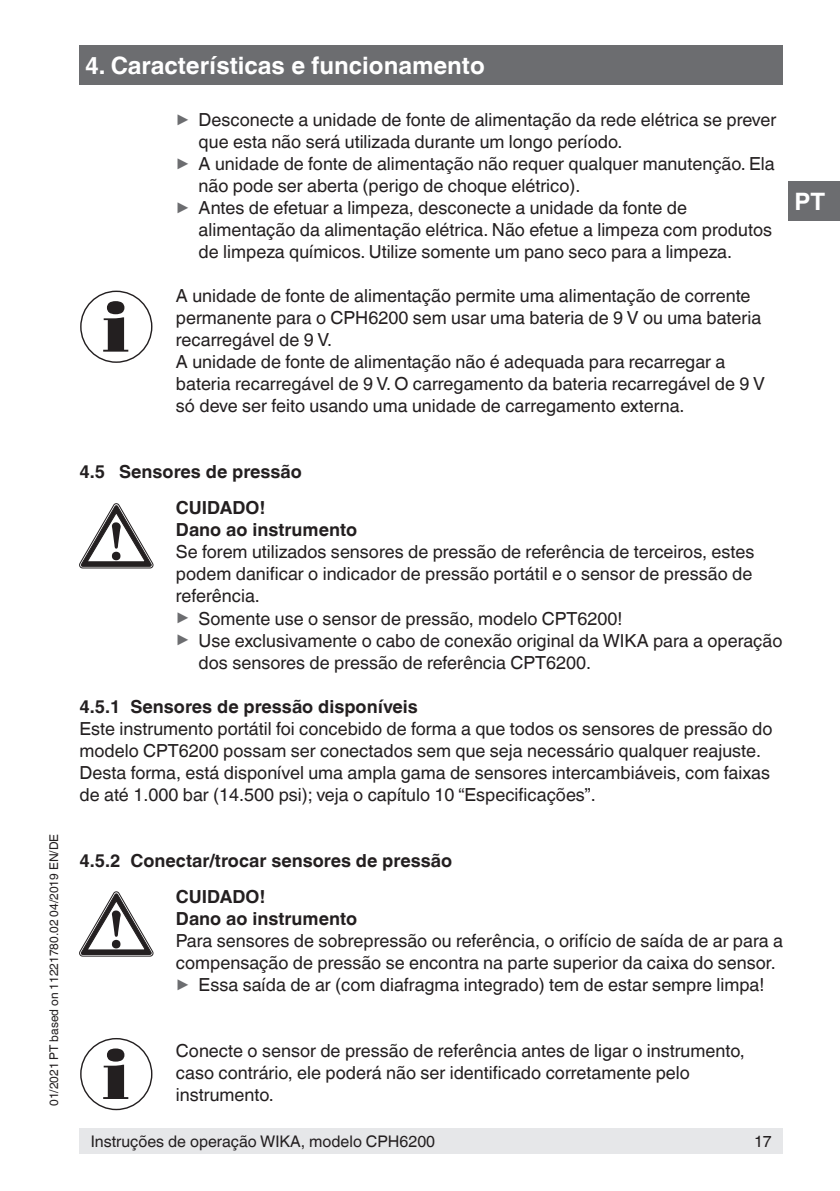
<style>
.page{position:relative;width:840px;height:1191px;background:#fff}
.page>*{position:absolute;margin:0;border:0;box-sizing:border-box;transform-origin:0 0}
.t1{font:700 24px "Helvetica World";color:#fff}
.t2{font:18px/22px "Helvetica World";color:#231f20}
.t3{font:700 18px/36px "Helvetica World";color:#231f20}
.t4{font:16px "Helvetica World";color:#231f20}
.t5{font:12px "Helvetica World";color:#231f20}
.s1{font-size:17.8px;color:#6c6d70}
</style>
<div class="page">
<div style="left:79px;top:1128px;width:703px;height:26px;background:#e6e7e9"></div>
<div style="left:79px;top:45px;width:703px;height:40px;background:#6c6d70"></div>
<div style="left:788px;top:181px;width:51px;height:40px;background:#6c6d70"></div>
<svg style="left:103px;top:301px;width:25px;height:51px"></svg>
<div style="left:80px;top:291px;width:72px;height:72px;border:1px solid #231f20;border-radius:50%"></div>
<svg style="left:79px;top:503px;width:74px;height:65px"></svg>
<svg style="left:79px;top:891px;width:74px;height:65px"></svg>
<svg style="left:103px;top:1048px;width:25px;height:51px"></svg>
<div style="left:80px;top:1038px;width:72px;height:72px;border:1px solid #231f20;border-radius:50%"></div>
<p class="t5" style="left:47px;top:1106px;width:273px;rotate:-90deg">01/2021 PT based on 11221780.02 04/2019 EN/DE</p>
<h1 class="t1" style="left:85px;top:51px;width:401px">4. Características e funcionamento</h1>
<p class="t2" style="left:176px;top:109px;width:601px"><span class="s1">▶</span> Desconecte a unidade de fonte de alimentação da rede elétrica se prever</p>
<p class="t2" style="left:198px;top:131px;width:425px">que esta não será utilizada durante um longo período.</p>
<p class="t2" style="left:176px;top:153px;width:600px"><span class="s1">▶</span> A unidade de fonte de alimentação não requer qualquer manutenção. Ela</p>
<p class="t2" style="left:198px;top:175px;width:383px">não pode ser aberta (perigo de choque elétrico).</p>
<p class="t2" style="left:176px;top:197px;width:512px"><span class="s1">▶</span> Antes de efetuar a limpeza, desconecte a unidade da fonte de</p>
<p class="t2" style="left:198px;top:219px;width:574px">alimentação da alimentação elétrica. Não efetue a limpeza com produtos</p>
<p class="t2" style="left:198px;top:241px;width:534px">de limpeza químicos. Utilize somente um pano seco para a limpeza.</p>
<p class="t2" style="left:176px;top:285px;width:590px">A unidade de fonte de alimentação permite uma alimentação de corrente permanente para o CPH6200 sem usar uma bateria de 9 V ou uma bateria recarregável de 9 V.<br>A unidade de fonte de alimentação não é adequada para recarregar a bateria recarregável de 9 V. O carregamento da bateria recarregável de 9 V só deve ser feito usando uma unidade de carregamento externa.</p>
<h1 class="t1" style="left:794px;top:188px;width:32px">PT</h1>
<p class="t3" style="left:176px;top:454px;width:127px;text-indent:-96px">4.5 Sensores de pressão<br>CUIDADO!</p>
<p class="t3" style="left:176px;top:512px;width:183px">Dano ao instrumento</p>
<p class="t2" style="left:176px;top:541px;width:579px">Se forem utilizados sensores de pressão de referência de terceiros, estes</p>
<p class="t2" style="left:176px;top:563px;width:577px">podem danificar o indicador de pressão portátil e o sensor de pressão de</p>
<p class="t2" style="left:176px;top:585px;width:85px">referência.</p>
<p class="t2" style="left:176px;top:607px;width:448px"><span class="s1">▶</span> Somente use o sensor de pressão, modelo CPT6200!</p>
<p class="t2" style="left:176px;top:629px;width:607px"><span class="s1">▶</span> Use exclusivamente o cabo de conexão original da WIKA para a operação</p>
<p class="t2" style="left:198px;top:651px;width:394px">dos sensores de pressão de referência CPT6200.</p>
<p class="t3" style="left:79px;top:688px;width:340px">4.5.1 Sensores de pressão disponíveis</p>
<p class="t2" style="left:79px;top:717px;width:694px">Este instrumento portátil foi concebido de forma a que todos os sensores de pressão do modelo CPT6200 possam ser conectados sem que seja necessário qualquer reajuste.<br>Desta forma, está disponível uma ampla gama de sensores intercambiáveis, com faixas de até 1.000 bar (14.500 psi); veja o capítulo 10 “Especificações”.</p>
<p class="t3" style="left:176px;top:842px;width:277px;text-indent:-96px">4.5.2 Conectar/trocar sensores de pressão<br>CUIDADO!</p>
<p class="t3" style="left:176px;top:900px;width:183px">Dano ao instrumento</p>
<p class="t2" style="left:176px;top:929px;width:608px">Para sensores de sobrepressão ou referência, o orifício de saída de ar para a compensação de pressão se encontra na parte superior da caixa do sensor. <span class="s1">▶</span> Essa saída de ar (com diafragma integrado) tem de estar sempre limpa!</p>
<p class="t2" style="left:176px;top:1039px;width:570px">Conecte o sensor de pressão de referência antes de ligar o instrumento, caso contrário, ele poderá não ser identificado corretamente pelo instrumento.</p>
<p class="t4" style="left:91px;top:1132px;width:345px">Instruções de operação WIKA, modelo CPH6200</p>
<p class="t4" style="left:753px;top:1132px;width:19px">17</p>
</div>
